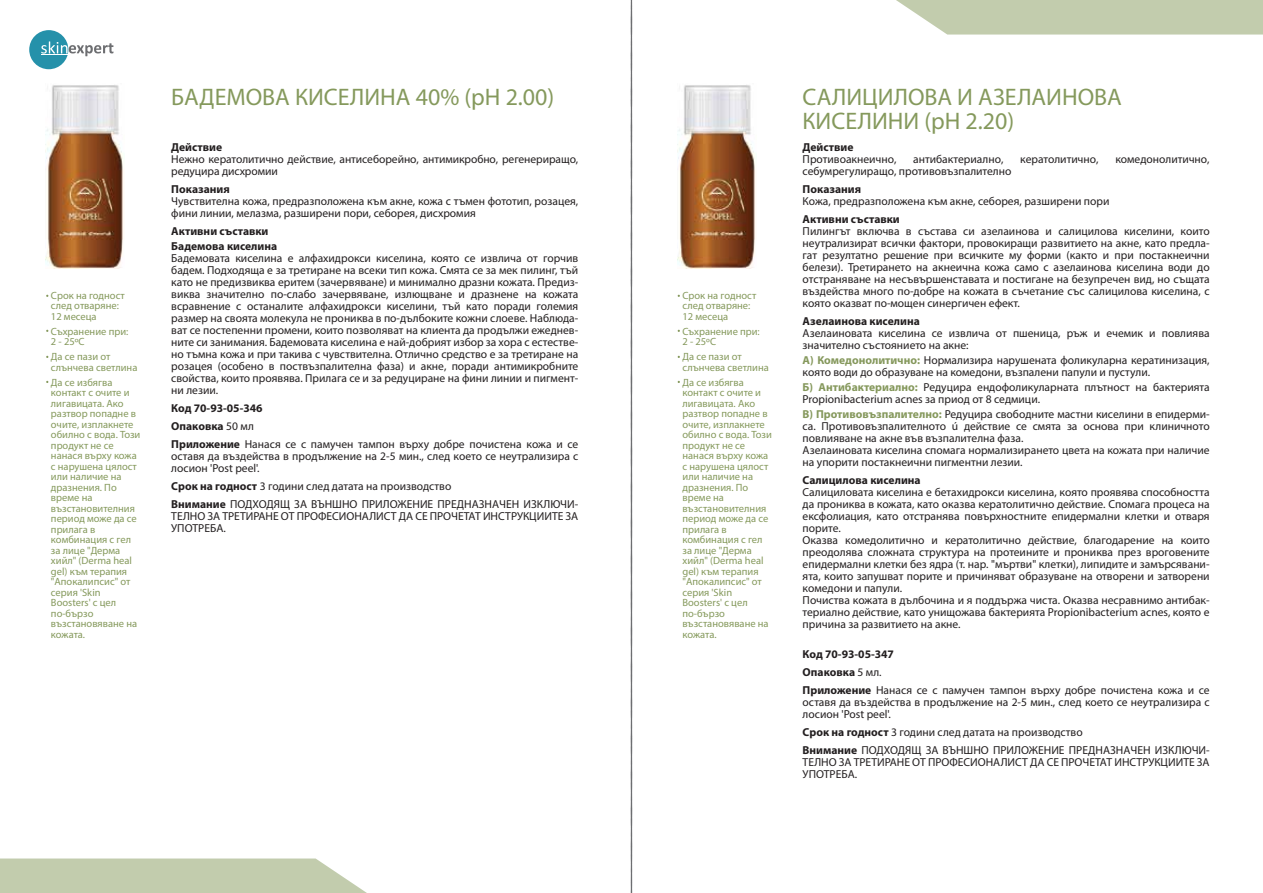
<style>
.page{position:relative;width:1263px;height:893px;background:#fff}
.page>*{position:absolute;margin:0;border:0;box-sizing:border-box;transform-origin:0 0}
.t1{font:24px/24px "Myriad Pro";color:#85995c}
.t2{font:11.55px/12px "Myriad Pro";color:#231f20}
.t3{font:700 11.55px/15px "Myriad Pro";color:#231f20}
.t4{font:10.5px/10.5px "Myriad Pro";color:#85995c}
.s1{font-weight:700}
.s2{font-weight:700;color:#85985c}
</style>
<div class="page">
<div style="left:29px;top:30px;width:39px;height:39px;background:#2591aa;border-radius:50%"></div>
<svg style="left:41px;top:41px;width:72px;height:15px"></svg>
<svg style="left:0;top:858px;width:367px;height:35px;background:#c7d0b3"></svg>
<svg style="left:896px;top:0;width:367px;height:34px;background:#c6cfb2"></svg>
<img style="left:677px;top:85px;width:78px;height:183px">
<img style="left:46px;top:85px;width:77px;height:183px">
<svg style="left:631px;top:0;width:1px;height:893px"></svg>
<p class="t4" style="left:51px;top:290px;width:75px">Срок на годност след отваряне:<br>12 месеца</p>
<p class="t4" style="left:51px;top:326px;width:79px">Съхранение при:<br>2 - 25ºС</p>
<p class="t4" style="left:51px;top:351px;width:88px">Да се пази от слънчева светлина</p>
<p class="t4" style="left:51px;top:377px;width:91px">Да се избягва контакт с очите и лигавицата. Ако разтвор попадне в очите, изплакнете обилно с вода. Този продукт не се нанася върху кожа с нарушена цялост или наличие на дразнения. По време на възстановителния период може да се прилага в комбинация с гел за лице "Дерма хийл" (Derma heal gel) към терапия "Апокалипсис" от серия 'Skin<br>Boosters' с цел по-бързо възстановяване на кожата.</p>
<h1 class="t1" style="left:171px;top:85px;width:385px">БАДЕМОВА КИСЕЛИНА 40% (pH 2.00)</h1>
<p class="t3" style="left:171px;top:139px;width:52px">Действие</p>
<p class="t2" style="left:171px;top:153px;width:408px">Нежно кератолитично действие, антисеборейно, антимикробно, регенериращо, редуцира дисхромии</p>
<p class="t3" style="left:171px;top:182px;width:60px">Показания</p>
<p class="t2" style="left:171px;top:195px;width:409px">Чувствителна кожа, предразположена към акне, кожа с тъмен фототип, розацея, фини линии, мелазма, разширени пори, себорея, дисхромия</p>
<p class="t3" style="left:171px;top:224px;width:108px">Активни съставки<br>Бадемова киселина</p>
<p class="t2" style="left:171px;top:252px;width:409px;text-align:justify">Бадемовата киселина е алфахидрокси киселина, която се извлича от горчив бадем. Подходяща е за третиране на всеки тип кожа. Смята се за мек пилинг, тъй като не предизвиква еритем (зачервяване) и минимално дразни кожата. Предиз&shy;виква значително по-слабо зачервяване, излющване и дразнене на кожата всравнение с останалите алфахидрокси киселини, тъй като поради големия размер на своята молекула не прониква в по-дълбоките кожни слоеве. Наблюда&shy;ват се постепенни промени, които позволяват на клиента да продължи ежеднев&shy;ните си занимания. Бадемовата киселина е най-добрият избор за хора с естестве&shy;но тъмна кожа и при такива с чувствителна. Отлично средство е за третиране на розацея (особено в поствъзпалителна фаза) и акне, поради антимикробните свойства, които проявява. Прилага се и за редуциране на фини линии и пигмент&shy;ни лезии.</p>
<p class="t2" style="left:171px;top:399px;width:409px;line-height:18px"><span class="s1">Код 70-93-05-346<br>Опаковка</span> 50 мл<br><span class="s1">Приложение</span> Нанася се с памучен тампон върху добре почистена кожа и се</p>
<p class="t2" style="left:171px;top:450px;width:409px">оставя да въздейства в продължение на 2-5 мин., след което се неутрализира с лосион 'Post peel'.</p>
<p class="t2" style="left:171px;top:477px;width:409px;line-height:18px"><span class="s1">Срок на годност</span> 3 години след датата на производство<br><span class="s1">Внимание</span> ПОДХОДЯЩ ЗА ВЪНШНО ПРИЛОЖЕНИЕ ПРЕДНАЗНАЧЕН ИЗКЛЮЧИ-</p>
<p class="t2" style="left:171px;top:510px;width:409px">ТЕЛНО ЗА ТРЕТИРАНЕ ОТ ПРОФЕСИОНАЛИСТ ДА СЕ ПРОЧЕТАТ ИНСТРУКЦИИТЕ ЗА<br>УПОТРЕБА.</p>
<p class="t4" style="left:682px;top:290px;width:75px">Срок на годност след отваряне:<br>12 месеца</p>
<p class="t4" style="left:682px;top:326px;width:79px">Съхранение при:<br>2 - 25ºС</p>
<p class="t4" style="left:682px;top:351px;width:88px">Да се пази от слънчева светлина</p>
<p class="t4" style="left:682px;top:377px;width:91px">Да се избягва контакт с очите и лигавицата. Ако разтвор попадне в очите, изплакнете обилно с вода. Този продукт не се нанася върху кожа с нарушена цялост или наличие на дразнения. По време на възстановителния период може да се прилага в комбинация с гел за лице "Дерма хийл" (Derma heal gel) към терапия "Апокалипсис" от серия 'Skin<br>Boosters' с цел по-бързо възстановяване на кожата.</p>
<h1 class="t1" style="left:803px;top:85px;width:321px">САЛИЦИЛОВА И АЗЕЛАИНОВА<br>КИСЕЛИНИ (pH 2.20)</h1>
<p class="t3" style="left:803px;top:139px;width:52px">Действие</p>
<p class="t2" style="left:803px;top:153px;width:95px">Противоакнеично,</p>
<p class="t2" style="left:913px;top:153px;width:92px">антибактериално,</p>
<p class="t2" style="left:1020px;top:153px;width:80px">кератолитично,</p>
<p class="t2" style="left:1115px;top:153px;width:96px">комедонолитично,</p>
<p class="t2" style="left:803px;top:165px;width:210px">себумрегулиращо, противовъзпалително</p>
<p class="t3" style="left:803px;top:181px;width:60px">Показания</p>
<p class="t2" style="left:803px;top:195px;width:308px">Кожа, предразположена към акне, себорея, разширени пори</p>
<p class="t3" style="left:803px;top:211px;width:99px">Активни съставки</p>
<p class="t2" style="left:803px;top:224px;width:409px;text-align:justify">Пилингът включва в състава си азелаинова и салицилова киселини, които неутрализират всички фактори, провокиращи развитието на акне, като предла&shy;гат резултатно решение при всичките му форми (както и при постакнеични белези). Третирането на акнеична кожа само с азелаинова киселина води до отстраняване на несъвършенставата и постигане на безупречен вид, но същата въздейства много по-добре на кожата в съчетание със салицилова киселина, с която оказват по-мощен синергичен ефект.</p>
<p class="t3" style="left:803px;top:313px;width:119px">Азелаинова киселина</p>
<p class="t2" style="left:803px;top:326px;width:408px">Азелаиновата киселина се извлича от пшеница, ръж и ечемик и повлиява значително състоянието на акне:</p>
<p class="t2" style="left:803px;top:354px;width:409px"><span class="s2">А) Комедонолитично:</span> Нормализира нарушената фоликуларна кератинизация, която води до образуване на комедони, възпалени папули и пустули.</p>
<p class="t2" style="left:803px;top:381px;width:408px"><span class="s2">Б) Антибактериално:</span> Редуцира ендофоликуларната плътност на бактерията<br>Propionibacterium acnes за приод от 8 седмици.</p>
<p class="t2" style="left:803px;top:408px;width:409px"><span class="s2">В) Противовъзпалително:</span> Редуцира свободните мастни киселини в епидерми&shy;са. Противовъзпалителното ú действие се смята за основа при клиничното повлияване на акне във възпалителна фаза.<br>Азелаиновата киселина спомага нормализирането цвета на кожата при наличие на упорити постакнеични пигментни лезии.</p>
<p class="t3" style="left:803px;top:472px;width:120px">Салицилова киселина</p>
<p class="t2" style="left:803px;top:486px;width:409px">Салициловата киселина е бетахидрокси киселина, която проявява способността да прониква в кожата, като оказва кератолитично действие. Спомага процеса на ексфолиация, като отстранява повърхностните епидермални клетки и отваря порите.<br>Оказва комедолитично и кератолитично действие, благодарение на които преодолява сложната структура на протеините и прониква през вроговените епидермални клетки без ядра (т. нар. "мъртви" клетки), липидите и замърсявани&shy;ята, които запушват порите и причиняват образуване на отворени и затворени комедони и папули.<br>Почиства кожата в дълбочина и я поддържа чиста. Оказва несравнимо антибак&shy;териално действие, като унищожава бактерията Propionibacterium acnes, която е причина за развитието на акне.</p>
<p class="t2" style="left:803px;top:645px;width:409px;line-height:18px"><span class="s1">Код 70-93-05-347<br>Опаковка</span> 5 мл.<br><span class="s1">Приложение</span> Нанася се с памучен тампон върху добре почистена кожа и се</p>
<p class="t2" style="left:803px;top:695px;width:409px">оставя да въздейства в продължение на 2-5 мин., след което се неутрализира с лосион 'Post peel'.</p>
<p class="t2" style="left:803px;top:722px;width:409px;line-height:18px"><span class="s1">Срок на годност</span> 3 години след датата на производство<br><span class="s1">Внимание</span> ПОДХОДЯЩ ЗА ВЪНШНО ПРИЛОЖЕНИЕ ПРЕДНАЗНАЧЕН ИЗКЛЮЧИ-</p>
<p class="t2" style="left:803px;top:755px;width:409px">ТЕЛНО ЗА ТРЕТИРАНЕ ОТ ПРОФЕСИОНАЛИСТ ДА СЕ ПРОЧЕТАТ ИНСТРУКЦИИТЕ ЗА<br>УПОТРЕБА.</p>
</div>
